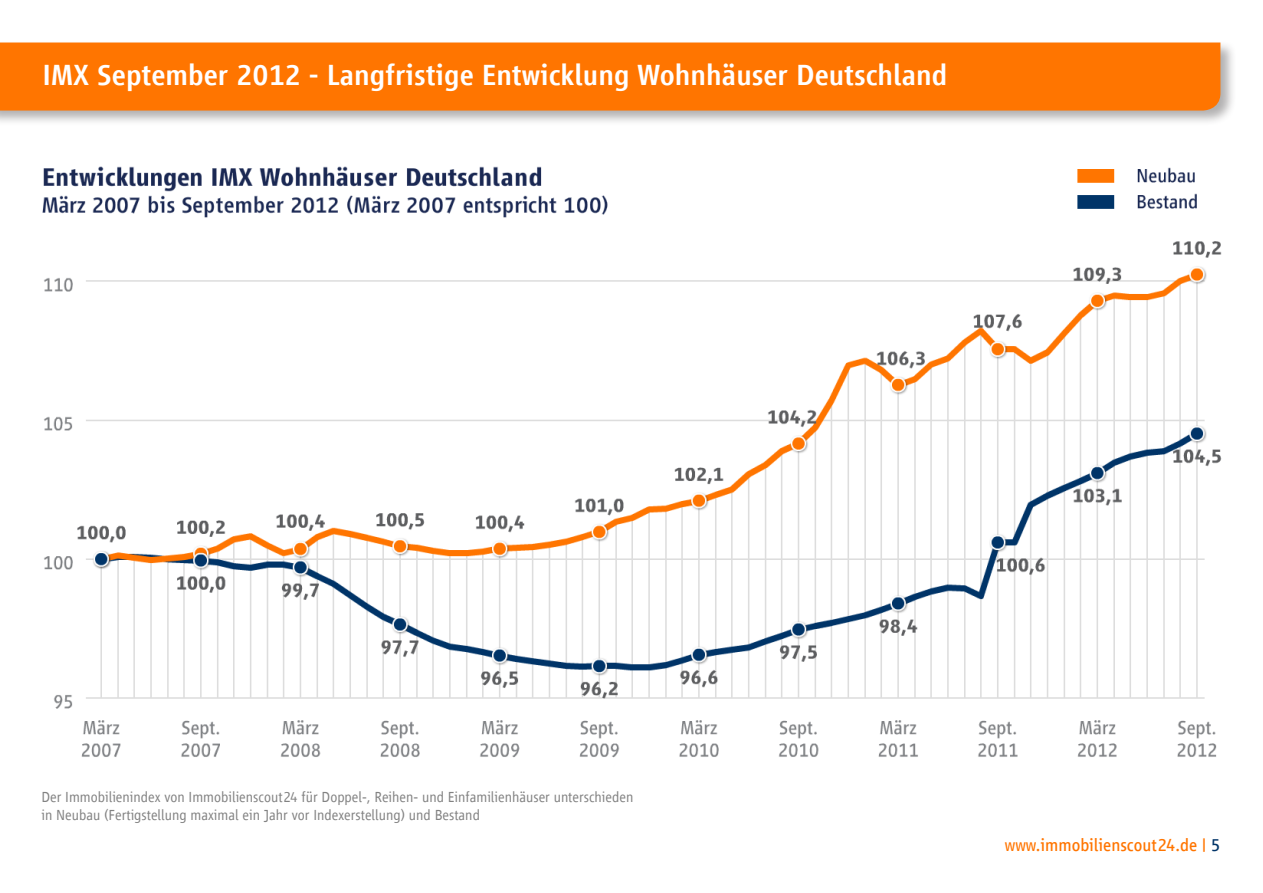
<style>
.page{position:relative;width:1263px;height:893px;background:#fff}
.page>*{position:absolute;margin:0;border:0;box-sizing:border-box;transform-origin:0 0}
.TitlePage{font:500 30px "Scout Vialog";color:#fff}
.t1{font:18px "Scout Vialog";color:#ff7500}
.t2{font:300 15px/18px "Scout Vialog";color:#828282}
.s1{color:#003468}
</style>
<div class="page">
<div style="left:0;top:40px;width:1236px;height:87px;background:#231f20;opacity:.35"></div>
<div style="left:0;top:43px;width:1220px;height:68px;background:#ff7500"></div>
<img style="left:42px;top:166px;width:1180px;height:592px">
<p class="TitlePage" style="left:43px;top:59px;width:906px">IMX September 2012 - Langfristige Entwicklung Wohnhäuser Deutschland</p>
<p class="t2" style="left:41px;top:788px;width:593px">Der Immobilienindex von Immobilienscout24 für Doppel-, Reihen- und Einfamilienhäuser unterschieden in Neubau (Fertigstellung maximal ein Jahr vor Indexerstellung) und Bestand</p>
<p class="t1" style="left:1005px;top:835px;width:217px">www.immobilienscout24.de | <span class="s1">5</span></p>
</div>
